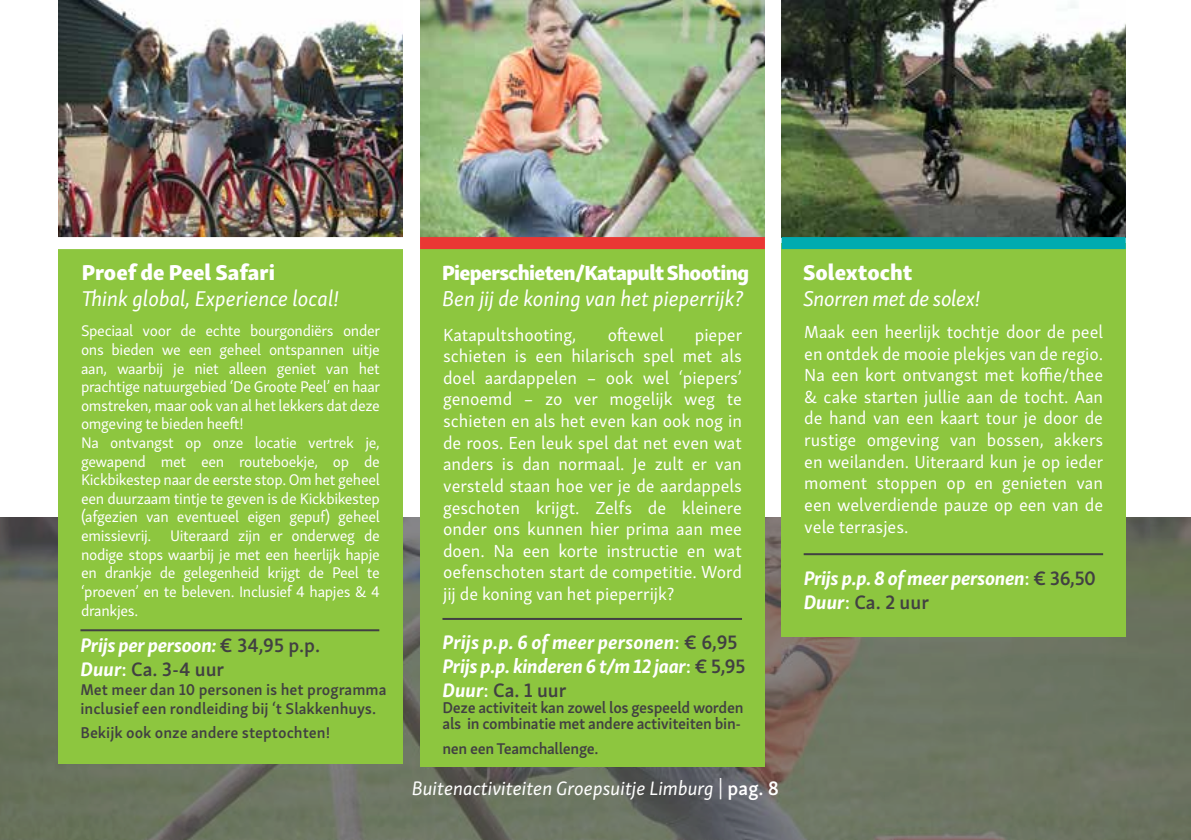
<style>
.page{position:relative;width:1191px;height:840px;background:#fff}
.page>*{position:absolute;margin:0;border:0;box-sizing:border-box;transform-origin:0 0}
.t1{font:italic 22px "Skolar Sans Latn";color:#fff}
.t2{font:22px "Skolar Sans Latn Eb";color:#fff}
.t3{font:italic 22px "Skolar Sans Latn";letter-spacing:-.02em;color:#fff}
.t4{font:21px "Skolar Sans Latn Eb";letter-spacing:-.03em;color:#fff}
.t5{font:italic 700 20px/24px "Skolar Sans Latn";letter-spacing:-.02em;color:#fff}
.t6{font:italic 20px "Skolar Sans Latn";color:#fff}
.t7{font:18px/21.6px "Skolar Sans Latn";color:#fff;text-align:justify}
.t8{font:600 16px/19.2px "Skolar Sans Latn";color:#414042}
.t9{font:600 16px/16px "Skolar Sans Latn";letter-spacing:-.02em;color:#414042}
.t10{font:15.8px/18.6px "Skolar Sans Latn";letter-spacing:-.02em;color:#fff}
.s1{font-weight:600;font-style:normal;color:#414042}
.s2{font-weight:600;font-style:normal}
.s3{font-style:normal}
</style>
<div class="page">
<img style="left:781px;top:0;width:344px;height:237px">
<img style="left:420px;top:0;width:345px;height:237px">
<img style="left:58px;top:0;width:345px;height:237px">
<svg style="left:0;top:517px;width:1191px;height:322px;background:#6a7060"></svg>
<div style="left:58px;top:243px;width:345px;height:520px;background:#8dc63f"></div>
<hr style="left:80px;top:629px;width:299px;height:2px;background:#414042">
<div style="left:420px;top:249px;width:345px;height:517px;background:#8dc63f"></div>
<hr style="left:442px;top:617px;width:300px;height:2px;background:#414042">
<div style="left:781px;top:243px;width:344px;height:393px;background:#8dc63f"></div>
<hr style="left:803px;top:553px;width:300px;height:2px;background:#414042">
<div style="left:49px;top:237px;width:362px;height:12px;background:#fff"></div>
<div style="left:420px;top:237px;width:345px;height:12px;background:#ea3734"></div>
<div style="left:781px;top:237px;width:344px;height:12px;background:#00abb0"></div>
<p class="t2" style="left:82px;top:253px;width:195px">Proef de Peel Safari</p>
<p class="t1" style="left:82px;top:282px;width:259px">Think global, Experience local!</p>
<p class="t10" style="left:81px;top:320px;width:301px">Speciaal voor de echte bourgondiërs onder ons bieden we een geheel ontspannen uitje aan, waarbij je niet alleen geniet van het prachtige natuurgebied ‘De Groote Peel’ en haar omstreken, maar ook van al het lekkers dat deze omgeving te bieden heeft!<br>Na ontvangst op onze locatie vertrek je, gewapend met een routeboekje, op de Kickbikestep naar de eerste stop. Om het geheel een duurzaam tintje te geven is de Kickbikestep (afgezien van eventueel eigen gepuf) geheel emissievrij. Uiteraard zijn er onderweg de nodige stops waarbij je met een heerlijk hapje en drankje de gelegenheid krijgt de Peel te ‘proeven’ en te beleven. Inclusief 4 hapjes &amp; 4 drankjes.</p>
<p class="t5" style="left:80px;top:630px;width:241px">Prijs per persoon: <span class="s1">€ 34,95 p.p.<br></span>Duur<span class="s2">:</span> <span class="s1">Ca. 3-4 uur</span></p>
<p class="t8" style="left:80px;top:678px;width:308px">Met meer dan 10 personen is het programma inclusief een rondleiding bij ‘t Slakkenhuys.</p>
<p class="t8" style="left:80px;top:721px;width:251px">Bekijk ook onze andere steptochten!</p>
<p class="t4" style="left:442px;top:254px;width:309px">Pieperschieten/Katapult Shooting</p>
<p class="t1" style="left:442px;top:282px;width:303px">Ben jij de koning van het pieperrijk?</p>
<p class="t7" style="left:443px;top:322px;width:135px">Katapultshooting,</p>
<p class="t7" style="left:607px;top:322px;width:57px">oftewel</p>
<p class="t7" style="left:443px;top:322px;width:301px;text-indent:252px">pieper schieten is een hilarisch spel met als doel aardappelen – ook wel ‘piepers’ genoemd – zo ver mogelijk weg te schieten en als het even kan ook nog in de roos. Een leuk spel dat net even wat anders is dan normaal. Je zult er van versteld staan hoe ver je de aardappels geschoten krijgt. Zelfs de kleinere onder ons kunnen hier prima aan mee doen. Na een korte instructie en wat oefenschoten start de competitie. Word jij de koning van het pieperrijk?</p>
<p class="t5" style="left:442px;top:628px;width:304px">Prijs p.p. 6 of meer personen<span class="s2">:</span> <span class="s1">€ 6,95<br></span>Prijs p.p. kinderen 6 t/m 12 jaar<span class="s2">:</span> <span class="s1">€ 5,95<br></span>Duur<span class="s2">:</span> <span class="s1">Ca. 1 uur</span></p>
<p class="t9" style="left:442px;top:698px;width:302px">Deze activiteit kan zowel los gespeeld worden als in combinatie met andere activiteiten bin-</p>
<p class="t9" style="left:442px;top:738px;width:158px">nen een Teamchallenge.</p>
<p class="t6" style="left:412px;top:773px;width:369px">Buitenactiviteiten Groepsuitje Limburg <span class="s3">|</span> <span class="s2">pag. 8</span></p>
<p class="t2" style="left:803px;top:253px;width:111px">Solextocht</p>
<p class="t3" style="left:803px;top:282px;width:179px">Snorren met de solex!</p>
<p class="t7" style="left:804px;top:319px;width:301px">Maak een heerlijk tochtje door de peel en ontdek de mooie plekjes van de regio.<br>Na een kort ontvangst met koffie/thee &amp; cake starten jullie aan de tocht. Aan de hand van een kaart tour je door de rustige omgeving van bossen, akkers en weilanden. Uiteraard kun je op ieder moment stoppen op en genieten van een welverdiende pauze op een van de vele terrasjes.</p>
<p class="t5" style="left:803px;top:563px;width:294px">Prijs p.p. 8 of meer personen<span class="s2">:</span> <span class="s1">€ 36,50<br></span>Duur<span class="s2">:</span> <span class="s1">Ca. 2 uur</span></p>
</div>
